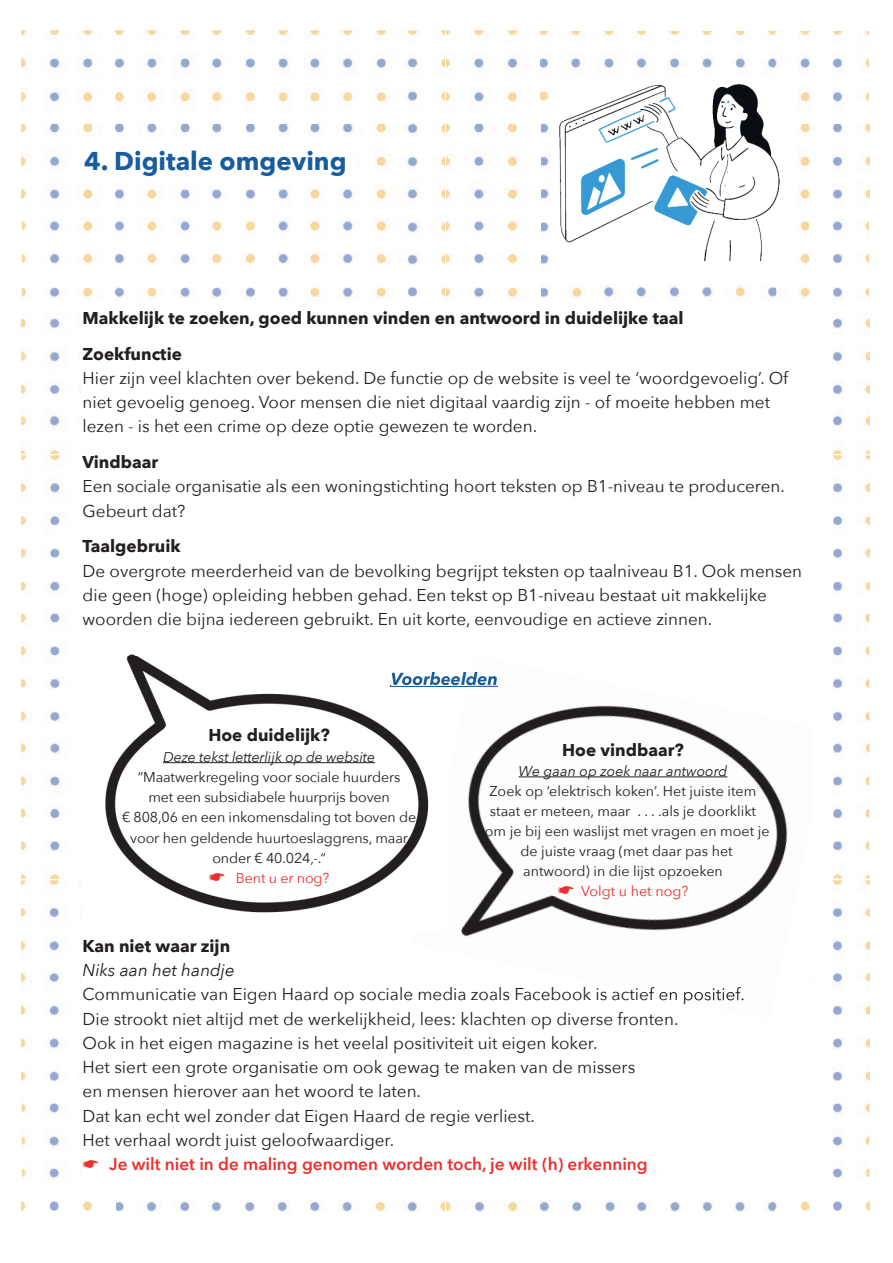
<style>
.page{position:relative;width:893px;height:1263px;background:#fff}
.page>*{position:absolute;margin:0;border:0;box-sizing:border-box;transform-origin:0 0}
.t1{font:700 25.65px "Avenir Next";color:#175d9e}
.t2{font:17.1px/24.3px "Avenir Next";color:#231f20}
.t3{font:700 17.1px/35.7px "Avenir Next";color:#231f20}
.t4{font:italic 17.1px "Avenir Next";color:#231f20}
.t5{font:14.25px/20.2px "Avenir Next";letter-spacing:-.01em;color:#231f20;text-align:center}
.t6{font:italic 14.25px "Avenir Next";letter-spacing:-.01em;color:#231f20}
.s1{color:#ee2d2d}
.s2{font-weight:600;color:#ee2d2d}
</style>
<div class="page">
<img style="left:22px;top:31px;width:368px;height:188px">
<img style="left:405px;top:31px;width:115px;height:268px">
<img style="left:22px;top:219px;width:94px;height:80px">
<img style="left:116px;top:219px;width:274px;height:80px">
<img style="left:22px;top:318px;width:60px;height:136px">
<img style="left:540px;top:31px;width:235px;height:39px">
<img style="left:775px;top:31px;width:94px;height:94px">
<img style="left:540px;top:90px;width:42px;height:208px">
<img style="left:799px;top:125px;width:70px;height:75px">
<img style="left:775px;top:220px;width:94px;height:93px">
<img style="left:602px;top:284px;width:173px;height:16px">
<img style="left:832px;top:318px;width:37px;height:136px">
<img style="left:22px;top:456px;width:40px;height:422px">
<img style="left:833px;top:456px;width:36px;height:422px">
<img style="left:22px;top:880px;width:60px;height:201px">
<img style="left:22px;top:1103px;width:40px;height:76px">
<img style="left:22px;top:1201px;width:422px;height:11px">
<img style="left:832px;top:880px;width:37px;height:201px">
<img style="left:832px;top:1101px;width:37px;height:77px">
<img style="left:446px;top:1200px;width:423px;height:12px">
<div style="left:83px;top:307px;width:727px;height:874px;background:#fff"></div>
<div style="left:553px;top:77px;width:240px;height:207px;background:#fff"></div>
<img style="left:559px;top:84px;width:221px;height:176px">
<div style="left:71px;top:145px;width:283px;height:31px;background:#fff"></div>
<img style="left:105px;top:654px;width:308px;height:259px">
<img style="left:391px;top:672px;width:22px;height:15px">
<img style="left:83px;top:685px;width:256px;height:1px">
<img style="left:392px;top:672px;width:21px;height:13px">
<hr style="left:163px;top:762px;width:212px;height:1px;background:#231f20">
<img style="left:413px;top:672px;width:375px;height:265px">
<img style="left:467px;top:672px;width:31px;height:15px">
<img style="left:468px;top:672px;width:29px;height:13px">
<img style="left:631px;top:987px;width:113px;height:15px">
<img style="left:415px;top:782px;width:32px;height:149px">
<hr style="left:519px;top:776px;width:208px;height:1px;background:#231f20">
<h1 class="t1" style="left:84px;top:139px;width:264px">4. Digitale omgeving</h1>
<p class="t3" style="left:83px;top:300px;width:602px">Makkelĳk te zoeken, goed kunnen vinden en antwoord in duidelĳke taal<br>Zoekfunctie</p>
<p class="t2" style="left:83px;top:365px;width:707px">Hier zĳn veel klachten over bekend. De functie op de website is veel te ‘woordgevoelig’. Of niet gevoelig genoeg. Voor mensen die niet digitaal vaardig zĳn - of moeite hebben met lezen - is het een crime op deze optie gewezen te worden.</p>
<p class="t3" style="left:83px;top:444px;width:77px">Vindbaar</p>
<p class="t2" style="left:83px;top:473px;width:704px">Een sociale organisatie als een woningstichting hoort teksten op B1-niveau te produceren.<br>Gebeurt dat?</p>
<p class="t3" style="left:83px;top:528px;width:100px">Taalgebruik</p>
<p class="t2" style="left:83px;top:558px;width:721px">De overgrote meerderheid van de bevolking begrĳpt teksten op taalniveau B1. Ook mensen die geen (hoge) opleiding hebben gehad. Een tekst op B1-niveau bestaat uit makkelĳke woorden die bĳna iedereen gebruikt. En uit korte, eenvoudige en actieve zinnen.</p>
<p class="t3" style="left:208px;top:717px;width:123px">Hoe duidelĳk?</p>
<p class="t6" style="left:163px;top:745px;width:214px">Deze tekst letterlĳk op de website</p>
<p class="t5" style="left:122px;top:766px;width:296px">“Maatwerkregeling voor sociale huurders<br>met een subsidiabele huurprĳs boven<br>€ 808,06 en een inkomensdaling tot boven de voor hen geldende huurtoeslaggrens, maar onder € 40.024,-.“<br><span class="s1">☛ Bent u er nog?</span></p>
<p class="t3" style="left:562px;top:732px;width:123px">Hoe vindbaar?</p>
<p class="t6" style="left:519px;top:759px;width:210px">We gaan op zoek naar antwoord</p>
<p class="t5" style="left:478px;top:780px;width:293px">Zoek op ‘elektrisch koken’. Het juiste item staat er meteen, maar . . . .als je doorklikt kom je bĳ een waslĳst met vragen en moet je de juiste vraag (met daar pas het<br>antwoord) in die lĳst opzoeken<br><span class="s1">☛ Volgt u het nog?</span></p>
<p class="t3" style="left:83px;top:928px;width:149px">Kan niet waar zĳn</p>
<p class="t4" style="left:83px;top:955px;width:154px">Niks aan het handje</p>
<p class="t2" style="left:83px;top:981px;width:664px">Communicatie van Eigen Haard op sociale media zoals Facebook is actief en positief.<br>Die strookt niet altĳd met de werkelĳkheid, lees: klachten op diverse fronten.<br>Ook in het eigen magazine is het veelal positiviteit uit eigen koker.<br>Het siert een grote organisatie om ook gewag te maken van de missers<br>en mensen hierover aan het woord te laten.<br>Dat kan echt wel zonder dat Eigen Haard de regie verliest.<br>Het verhaal wordt juist geloofwaardiger.<br><span class="s1">☛</span> <span class="s2">Je wilt niet in de maling genomen worden toch, je wilt (h) erkenning</span></p>
</div>
